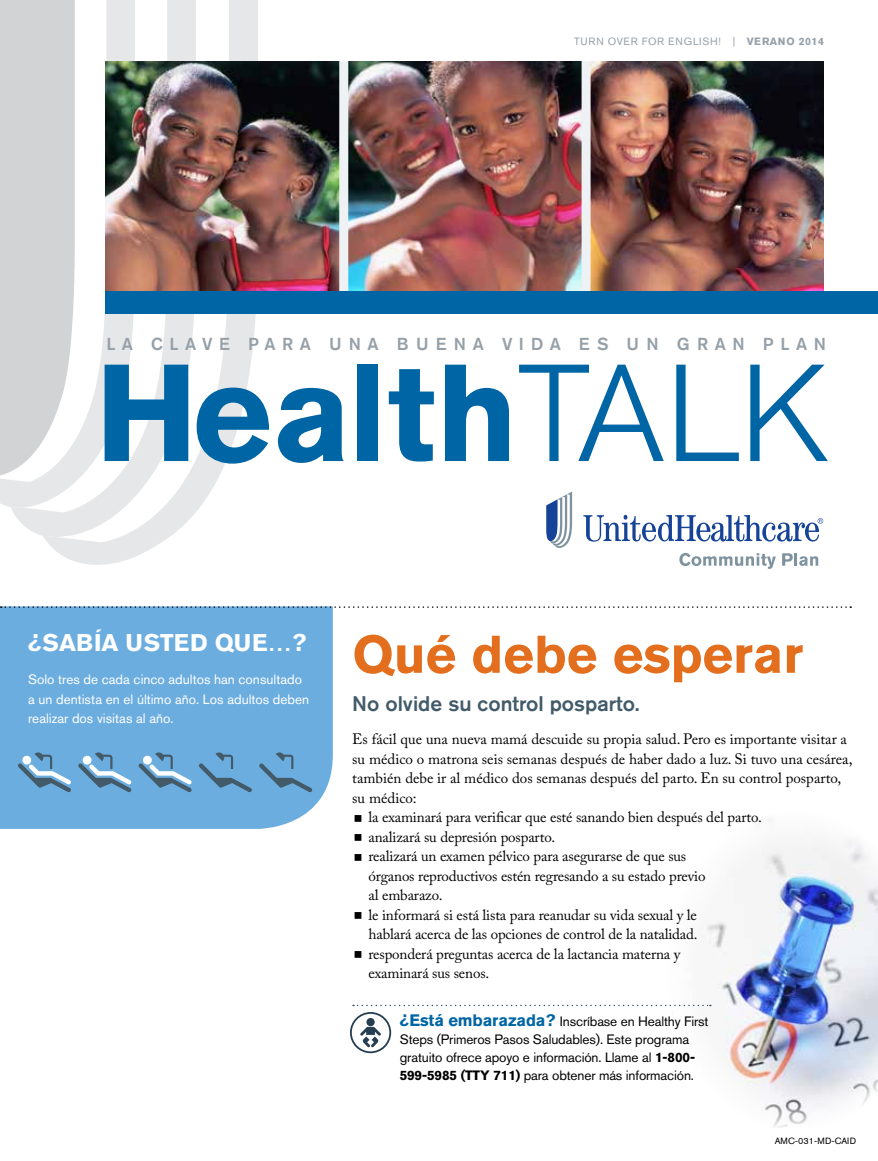
<style>
.page{position:relative;width:878px;height:1161px;background:#fff}
.page>*{position:absolute;margin:0;border:0;box-sizing:border-box;transform-origin:0 0}
.t1{font:700 136.5px "Akzidenz Grotesk BE";color:#0065a4}
.t2{font:700 52.5px "Akzidenz Grotesk BE";color:#e36f1e}
.t3{font:700 24px "Akzidenz Grotesk BE";color:#fff}
.t4{font:500 21px "Akzidenz Grotesk BE";color:#425a69}
.t5{font:500 17.25px "Akzidenz Grotesk BE";letter-spacing:.38em;color:#95a0a9}
.t6{font:15px "Adobe Caslon Pro";letter-spacing:-.01em;color:#000}
.t7{font:13.5px/18px "Akzidenz Grotesk BE";letter-spacing:-.01em;color:#000}
.t8{font:13.5px/19.5px "Akzidenz Grotesk BE";color:#fff}
.t9{font:10.5px "Akzidenz Grotesk BE";letter-spacing:.07em;color:#95a0a9}
.t10{font:9px "Akzidenz Grotesk BE";color:#000}
.s1{font-weight:700}
.s2{font-weight:300}
.s3{font-weight:700;font-size:16.5px;color:#0065a4}
</style>
<div class="page">
<div style="left:0;top:0;width:11px;height:507px;background:#d1d3d4"></div>
<svg style="left:11px;top:0;width:32px;height:536px;background:#d5d7d8"></svg>
<svg style="left:43px;top:0;width:215px;height:565px"></svg>
<svg style="left:583px;top:515px;width:240px;height:27px"></svg>
<svg style="left:546px;top:492px;width:26px;height:56px"></svg>
<svg style="left:679px;top:553px;width:96px;height:16px"></svg>
<svg style="left:782px;top:553px;width:36px;height:13px"></svg>
<img style="left:628px;top:819px;width:250px;height:308px">
<svg style="left:353px;top:1005px;width:358px;height:1px"></svg>
<svg style="left:350px;top:1012px;width:41px;height:41px"></svg>
<div style="left:0;top:606px;width:333px;height:223px;background:#6caddf"></div>
<svg style="left:18px;top:752px;width:53px;height:40px;background:#76a7cc"></svg>
<svg style="left:78px;top:752px;width:53px;height:40px;background:#76a7cc"></svg>
<svg style="left:139px;top:752px;width:52px;height:40px;background:#76a7cb"></svg>
<svg style="left:199px;top:752px;width:53px;height:40px;background:#649cc8"></svg>
<svg style="left:259px;top:752px;width:53px;height:40px;background:#649cc8"></svg>
<svg style="left:1px;top:606px;width:850px;height:2px"></svg>
<img style="left:106px;top:61px;width:233px;height:230px">
<img style="left:348px;top:61px;width:233px;height:230px">
<img style="left:590px;top:61px;width:234px;height:230px">
<div style="left:339px;top:61px;width:9px;height:242px;background:#eff2f4"></div>
<div style="left:581px;top:61px;width:9px;height:242px;background:#eff2f4"></div>
<div style="left:106px;top:291px;width:772px;height:23px;background:#0065a4"></div>
<p class="t9" style="left:574px;top:35px;width:251px">TURN OVER FOR ENGLISH! | <span class="s1">VERANO 2014</span></p>
<p class="t5" style="left:106px;top:333px;width:721px">LA CLAVE PARA UNA BUENA VIDA ES UN GRAN PLAN</p>
<h1 class="t1" style="left:95px;top:334px;width:736px">Health<span class="s2">TALK</span></h1>
<h3 class="t3" style="left:28px;top:629px;width:280px">¿SABÍA USTED QUE…?</h3>
<p class="t8" style="left:28px;top:670px;width:283px">Solo tres de cada cinco adultos han consultado a un dentista en el último año. Los adultos deben realizar dos visitas al año.</p>
<h2 class="t2" style="left:352px;top:624px;width:452px">Qué debe esperar</h2>
<h3 class="t4" style="left:352px;top:691px;width:288px">No olvide su control posparto.</h3>
<p class="t6" style="left:352px;top:731px;width:496px">Es fácil que una nueva mamá descuide su propia salud. Pero es importante visitar a</p>
<p class="t6" style="left:352px;top:750px;width:501px">su médico o matrona seis semanas después de haber dado a luz. Si tuvo una cesárea,</p>
<p class="t6" style="left:352px;top:770px;width:490px">también debe ir al médico dos semanas después del parto. En su control posparto,</p>
<p class="t6" style="left:352px;top:789px;width:66px">su médico:</p>
<p class="t6" style="left:368px;top:809px;width:395px">la examinará para verificar que esté sanando bien después del parto.</p>
<p class="t6" style="left:368px;top:828px;width:188px">analizará su depresión posparto.</p>
<p class="t6" style="left:368px;top:848px;width:319px">realizará un examen pélvico para asegurarse de que sus</p>
<p class="t6" style="left:368px;top:867px;width:338px">órganos reproductivos estén regresando a su estado previo</p>
<p class="t6" style="left:368px;top:887px;width:76px">al embarazo.</p>
<p class="t6" style="left:368px;top:906px;width:330px">le informará si está lista para reanudar su vida sexual y le</p>
<p class="t6" style="left:368px;top:926px;width:330px">hablará acerca de las opciones de control de la natalidad.</p>
<p class="t6" style="left:368px;top:945px;width:313px">responderá preguntas acerca de la lactancia materna y</p>
<p class="t6" style="left:368px;top:965px;width:122px">examinará sus senos.</p>
<p class="t7" style="left:399px;top:1012px;width:310px"><span class="s3">¿Está embarazada?</span> Inscríbase en Healthy First Steps (Primeros Pasos Saludables). Este programa gratuito ofrece apoyo e información. Llame al <span class="s1">1-800- 599-5985 (TTY 711)</span> para obtener más información.</p>
<p class="t10" style="left:774px;top:1136px;width:83px">AMC-031-MD-CAID</p>
</div>
